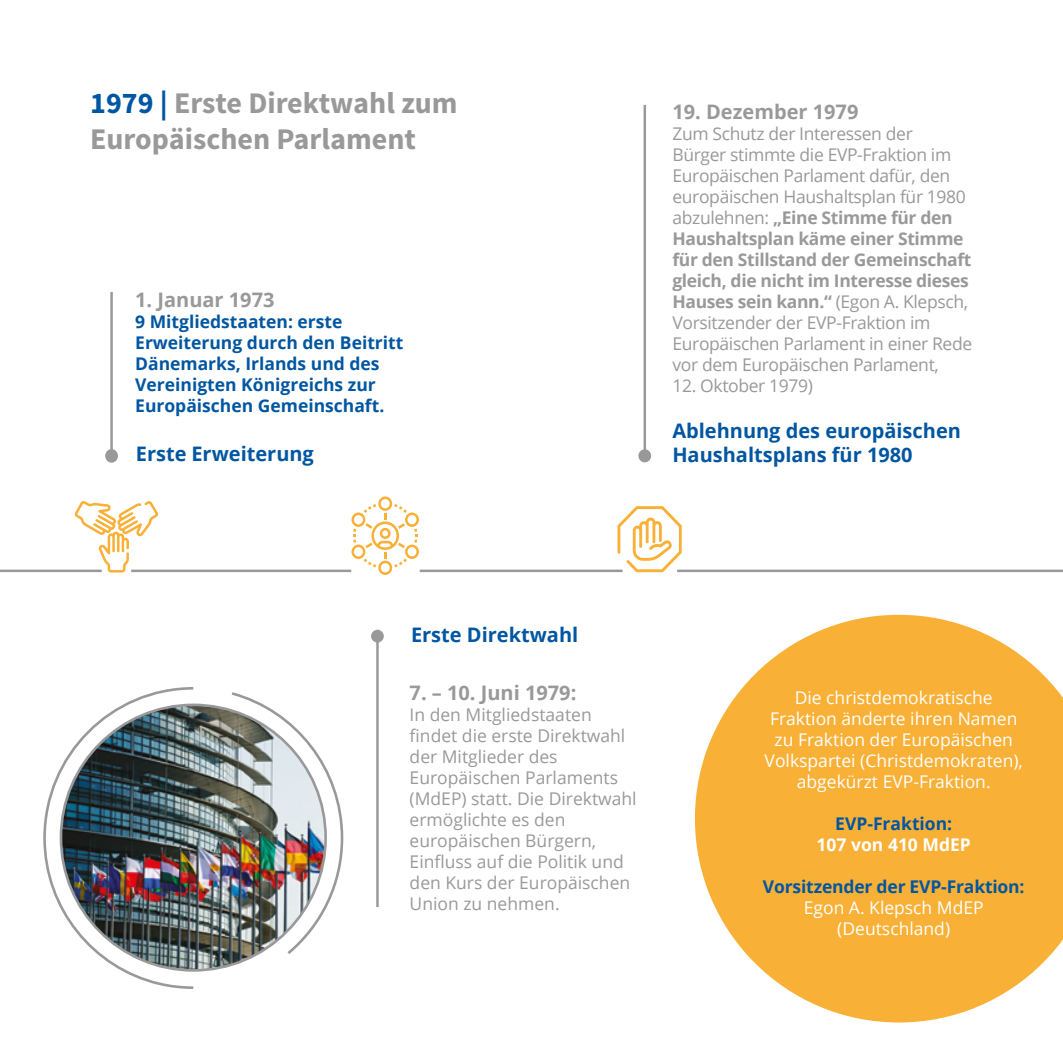
<style>
.page{position:relative;width:1063px;height:1063px;background:#fff}
.page>*{position:absolute;margin:0;border:0;box-sizing:border-box;transform-origin:0 0}
.t1{font:700 30px/36px "Source Sans Pro";color:#9a999a}
.t2{font:700 20px/24px "Open Sans";color:#0056a1}
.t3{font:700 20px "Open Sans";color:#9a999a}
.t4{font:17.5px/21px "Open Sans";letter-spacing:-.02em;color:#9a999a}
.t5{font:17.5px/21px "Open Sans";color:#9a999a}
.t6{font:700 17.5px/21px "Open Sans";color:#0056a1}
.t7{font:17.5px/21px "Open Sans";color:#fff;text-align:center}
.t8{font:700 17.5px "Open Sans";color:#fff}
.s1{color:#0056a1}
.s2{font-weight:700}
</style>
<div class="page">
<svg style="left:695px;top:615px;width:368px;height:408px;fill:#f9b036"></svg>
<img style="left:61px;top:705px;width:265px;height:265px;border-radius:133px">
<hr style="left:0;top:570px;width:102px;height:2px;background:#9a999a">
<hr style="left:110px;top:292px;width:3px;height:165px;background:#9a999a">
<div style="left:105px;top:449px;width:13px;height:14px;background:#9a999a;border-radius:50%"></div>
<hr style="left:644px;top:105px;width:2px;height:355px;background:#9a999a">
<div style="left:638px;top:449px;width:13px;height:13px;background:#9a999a;border-radius:50%"></div>
<hr style="left:376px;top:630px;width:3px;height:277px;background:#9a999a">
<div style="left:371px;top:630px;width:13px;height:13px;background:#9a999a;border-radius:50%"></div>
<img style="left:43px;top:687px;width:153px;height:302px">
<img style="left:229px;top:692px;width:115px;height:265px">
<svg style="left:75px;top:501px;width:83px;height:72px"></svg>
<hr style="left:131px;top:570px;width:220px;height:2px;background:#9a999a">
<hr style="left:420px;top:570px;width:203px;height:2px;background:#9a999a">
<svg style="left:618px;top:506px;width:64px;height:66px"></svg>
<hr style="left:677px;top:570px;width:386px;height:2px;background:#9a999a">
<svg style="left:351px;top:496px;width:68px;height:79px"></svg>
<h1 class="t1" style="left:90px;top:86px;width:369px"><span class="s1">1979 |</span> Erste Direktwahl zum<br>Europäischen Parlament</h1>
<p class="t3" style="left:135px;top:286px;width:141px">1. Januar 1973</p>
<p class="t6" style="left:135px;top:311px;width:270px">9 Mitgliedstaaten: erste<br>Erweiterung durch den Beitritt<br>Dänemarks, Irlands und des<br>Vereinigten Königreichs zur<br>Europäischen Gemeinschaft.</p>
<p class="t2" style="left:136px;top:441px;width:179px">Erste Erweiterung</p>
<p class="t3" style="left:672px;top:98px;width:188px">19. Dezember 1979</p>
<p class="t4" style="left:672px;top:123px;width:301px">Zum Schutz der Interessen der<br>Bürger stimmte die EVP-Fraktion im Europäischen Parlament dafür, den europäischen Haushaltsplan für 1980 abzulehnen: <span class="s2">„Eine Stimme für den Haushaltsplan käme einer Stimme für den Stillstand der Gemeinschaft gleich, die nicht im Interesse dieses Hauses sein kann.“</span> (Egon A. Klepsch, Vorsitzender der EVP-Fraktion im Europäischen Parlament in einer Rede vor dem Europäischen Parlament,</p>
<p class="t4" style="left:672px;top:375px;width:142px">12. Oktober 1979)</p>
<p class="t2" style="left:672px;top:419px;width:290px">Ablehnung des europäischen<br>Haushaltsplans für 1980</p>
<p class="t2" style="left:411px;top:622px;width:169px">Erste Direktwahl</p>
<p class="t3" style="left:410px;top:678px;width:168px">7. – 10. Juni 1979:</p>
<p class="t5" style="left:410px;top:704px;width:229px">In den Mitgliedstaaten findet die erste Direktwahl der Mitglieder des<br>Europäischen Parlaments (MdEP) statt. Die Direktwahl ermöglichte es den europäischen Bürgern,<br>Einfluss auf die Politik und den Kurs der Europäischen<br>Union zu nehmen.</p>
<p class="t7" style="left:765px;top:687px;width:260px">Die christdemokratische<br>Fraktion änderte ihren Namen zu Fraktion der Europäischen<br>Volkspartei (Christdemokraten), abgekürzt EVP-Fraktion.</p>
<p class="t6" style="left:835px;top:813px;width:119px">EVP-Fraktion:</p>
<p class="t8" style="left:817px;top:833px;width:156px">107 von 410 MdEP</p>
<p class="t6" style="left:763px;top:876px;width:263px">Vorsitzender der EVP-Fraktion:</p>
<p class="t7" style="left:804px;top:897px;width:181px">Egon A. Klepsch MdEP (Deutschland)</p>
</div>
